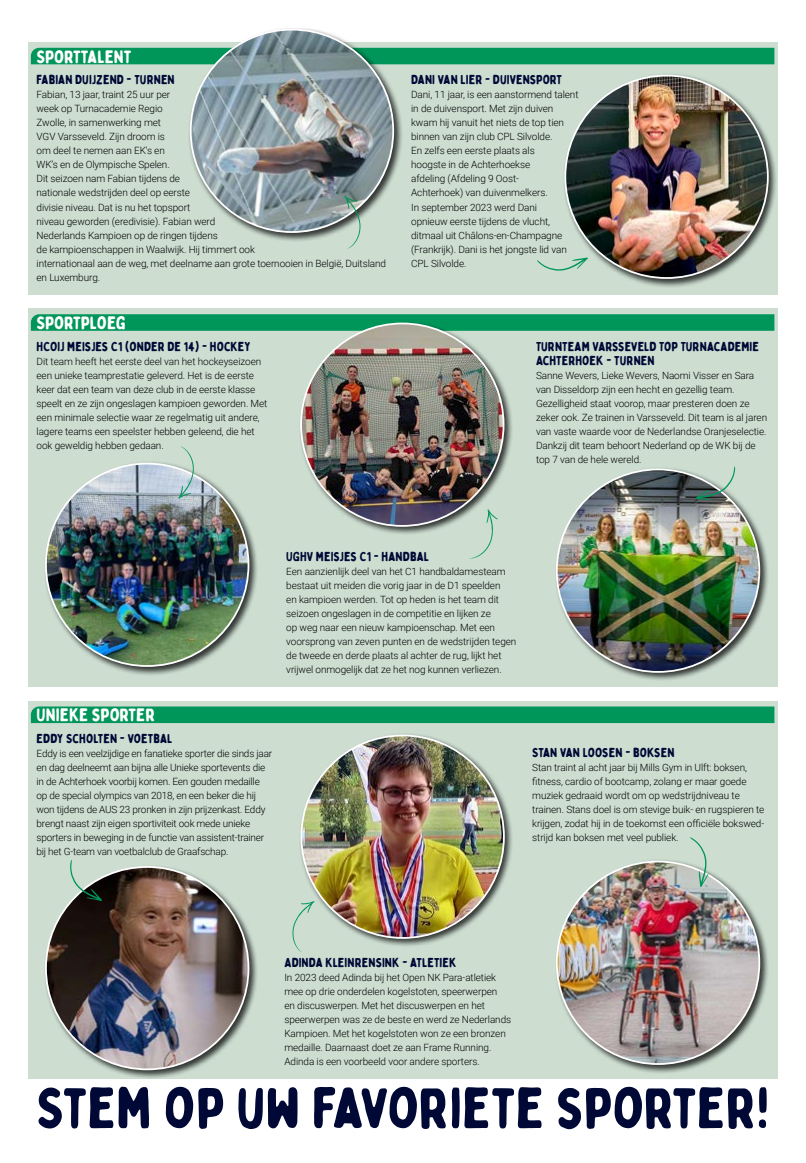
<style>
.page{position:relative;width:806px;height:1163px;background:#fff}
.page>*{position:absolute;margin:0;border:0;box-sizing:border-box;transform-origin:0 0}
.OIJ_hoofdkop_groen{font:57px "Bobby Jones Soft";color:#000936}
.Titel_van_het_jaar{font:18px "Bobby Jones Soft";color:#fff}
.Titel_van_het_jaar-2{font:18px "Bobby Jones Soft";letter-spacing:-.02em;color:#fff}
.Naam_sporter{font:13px/14px "Bobby Jones Soft";color:#000936}
.OIJ_platte_tekst{font:300 10px/14px "Roboto";letter-spacing:-.01em;color:#000}
</style>
<div class="page">
<div style="left:28px;top:42px;width:748px;height:252px;background:#cdded1"></div>
<div style="left:31px;top:48px;width:743px;height:16px;background:#00965a"></div>
<div style="left:562px;top:73px;width:214px;height:215px;background:#000;opacity:.75"></div>
<img style="left:565px;top:76px;width:202px;height:202px;border-radius:101px">
<div style="left:188px;top:29px;width:215px;height:213px;background:#000;opacity:.75"></div>
<img style="left:190px;top:30px;width:203px;height:202px;border-radius:101px">
<svg style="left:537px;top:257px;width:50px;height:14px"></svg>
<svg style="left:344px;top:196px;width:17px;height:53px"></svg>
<div style="left:28px;top:308px;width:748px;height:378px;background:#cdded1"></div>
<svg style="left:31px;top:314px;width:743px;height:17px;background:#05985d"></svg>
<div style="left:298px;top:321px;width:215px;height:215px;background:#000;opacity:.75"></div>
<img style="left:301px;top:323px;width:202px;height:203px;border-radius:101px">
<div style="left:43px;top:461px;width:215px;height:215px;background:#000;opacity:.75"></div>
<img style="left:46px;top:463px;width:202px;height:203px;border-radius:101px">
<div style="left:553px;top:466px;width:215px;height:215px;background:#000;opacity:.75"></div>
<img style="left:556px;top:469px;width:202px;height:202px;border-radius:101px">
<svg style="left:694px;top:466px;width:41px;height:34px"></svg>
<svg style="left:468px;top:509px;width:29px;height:49px"></svg>
<svg style="left:178px;top:446px;width:16px;height:53px"></svg>
<div style="left:28px;top:700px;width:748px;height:378px;background:#cdded1"></div>
<div style="left:31px;top:706px;width:743px;height:17px;background:#00965a"></div>
<div style="left:298px;top:732px;width:215px;height:215px;background:#000;opacity:.75"></div>
<img style="left:301px;top:735px;width:202px;height:202px;border-radius:101px">
<div style="left:43px;top:864px;width:215px;height:215px;background:#000;opacity:.75"></div>
<img style="left:46px;top:866px;width:202px;height:203px;border-radius:101px">
<div style="left:553px;top:858px;width:215px;height:215px;background:#000;opacity:.75"></div>
<img style="left:556px;top:861px;width:202px;height:202px;border-radius:101px">
<svg style="left:689px;top:837px;width:19px;height:50px"></svg>
<svg style="left:292px;top:900px;width:22px;height:52px"></svg>
<svg style="left:70px;top:860px;width:32px;height:40px"></svg>
<p class="Titel_van_het_jaar" style="left:37px;top:45px;width:97px">SPORTTALENT</p>
<p class="Naam_sporter" style="left:37px;top:73px;width:140px">FABIAN DUIJZEND - TURNEN</p>
<p class="OIJ_platte_tekst" style="left:37px;top:87px;width:351px">Fabian, 13 jaar, traint 25 uur per<br>week op Turnacademie Regio<br>Zwolle, in samenwerking met<br>VGV Varsseveld. Zijn droom is<br>om deel te nemen aan EK’s en<br>WK’s en de Olympische Spelen.<br>Dit seizoen nam Fabian tijdens de<br>nationale wedstrijden deel op eerste<br>divisie niveau. Dat is nu het topsport<br>niveau geworden (eredivisie). Fabian werd<br>Nederlands Kampioen op de ringen tijdens<br>de kampioenschappen in Waalwijk. Hij timmert ook<br>internationaal aan de weg, met deelname aan grote toernooien in België, Duitsland en Luxemburg.</p>
<p class="Titel_van_het_jaar-2" style="left:37px;top:311px;width:91px">SPORTPLOEG</p>
<p class="Naam_sporter" style="left:37px;top:339px;width:216px">HCOIJ MEISJES C1 (ONDER DE 14) - HOCKEY</p>
<p class="OIJ_platte_tekst" style="left:37px;top:353px;width:232px">Dit team heeft het eerste deel van het hockeyseizoen een unieke teamprestatie geleverd. Het is de eerste keer dat een team van deze club in de eerste klasse speelt en ze zijn ongeslagen kampioen geworden. Met een minimale selectie waar ze regelmatig uit andere, lagere teams een speelster hebben geleend, die het ook geweldig hebben gedaan.</p>
<p class="Naam_sporter" style="left:411px;top:73px;width:152px">DANI VAN LIER - DUIVENSPORT</p>
<p class="OIJ_platte_tekst" style="left:411px;top:87px;width:169px">Dani, 11 jaar, is een aanstormend talent in de duivensport. Met zijn duiven kwam hij vanuit het niets de top tien binnen van zijn club CPL Silvolde.<br>En zelfs een eerste plaats als<br>hoogste in de Achterhoekse<br>afdeling (Afdeling 9 Oost-<br>Achterhoek) van duivenmelkers.<br>In september 2023 werd Dani<br>opnieuw eerste tijdens de vlucht, ditmaal uit Châlons-en-Champagne (Frankrijk). Dani is het jongste lid van<br>CPL Silvolde.</p>
<p class="Naam_sporter" style="left:535px;top:339px;width:224px">TURNTEAM VARSSEVELD TOP TURNACADEMIE<br>ACHTERHOEK - TURNEN</p>
<p class="OIJ_platte_tekst" style="left:535px;top:367px;width:232px">Sanne Wevers, Lieke Wevers, Naomi Visser en Sara van Disseldorp zijn een hecht en gezellig team.<br>Gezelligheid staat voorop, maar presteren doen ze zeker ook. Ze trainen in Varsseveld. Dit team is al jaren van vaste waarde voor de Nederlandse Oranjeselectie.<br>Dankzij dit team behoort Nederland op de WK bij de top 7 van de hele wereld.</p>
<p class="Titel_van_het_jaar" style="left:37px;top:703px;width:120px">UNIEKE SPORTER</p>
<p class="Naam_sporter" style="left:37px;top:731px;width:138px">EDDY SCHOLTEN - VOETBAL</p>
<p class="OIJ_platte_tekst" style="left:37px;top:745px;width:237px">Eddy is een veelzijdige en fanatieke sporter die sinds jaar en dag deelneemt aan bijna alle Unieke sportevents die in de Achterhoek voorbij komen. Een gouden medaille op de special olympics van 2018, en een beker die hij won tijdens de AUS 23 pronken in zijn prijzenkast. Eddy brengt naast zijn eigen sportiviteit ook mede unieke sporters in beweging in de functie van assistent-trainer bij het G-team van voetbalclub de Graafschap.</p>
<p class="Naam_sporter" style="left:286px;top:549px;width:144px">UGHV MEISJES C1 - HANDBAL</p>
<p class="OIJ_platte_tekst" style="left:286px;top:563px;width:231px">Een aanzienlijk deel van het C1 handbaldamesteam bestaat uit meiden die vorig jaar in de D1 speelden<br>en kampioen werden. Tot op heden is het team dit seizoen ongeslagen in de competitie en lijken ze<br>op weg naar een nieuw kampioenschap. Met een voorsprong van zeven punten en de wedstrijden tegen de tweede en derde plaats al achter de rug, lijkt het vrijwel onmogelijk dat ze het nog kunnen verliezen.</p>
<p class="Naam_sporter" style="left:532px;top:745px;width:144px">STAN VAN LOOSEN - BOKSEN</p>
<p class="OIJ_platte_tekst" style="left:532px;top:759px;width:233px">Stan traint al acht jaar bij Mills Gym in Ulft: boksen, fitness, cardio of bootcamp, zolang er maar goede muziek gedraaid wordt om op wedstrijdniveau te trainen. Stans doel is om stevige buik- en rugspieren te krijgen, zodat hij in de toekomst een officiële bokswed&shy;strijd kan boksen met veel publiek.</p>
<p class="Naam_sporter" style="left:284px;top:955px;width:174px">ADINDA KLEINRENSINK - ATLETIEK</p>
<p class="OIJ_platte_tekst" style="left:284px;top:969px;width:228px">In 2023 deed Adinda bij het Open NK Para-atletiek mee op drie onderdelen kogelstoten, speerwerpen<br>en discuswerpen. Met het discuswerpen en het speerwerpen was ze de beste en werd ze Nederlands Kampioen. Met het kogelstoten won ze een bronzen medaille. Daarnaast doet ze aan Frame Running.<br>Adinda is een voorbeeld voor andere sporters.</p>
<h1 class="OIJ_hoofdkop_groen" style="left:36px;top:1072px;width:734px">STEM OP UW FAVORIETE SPORTER!</h1>
</div>
